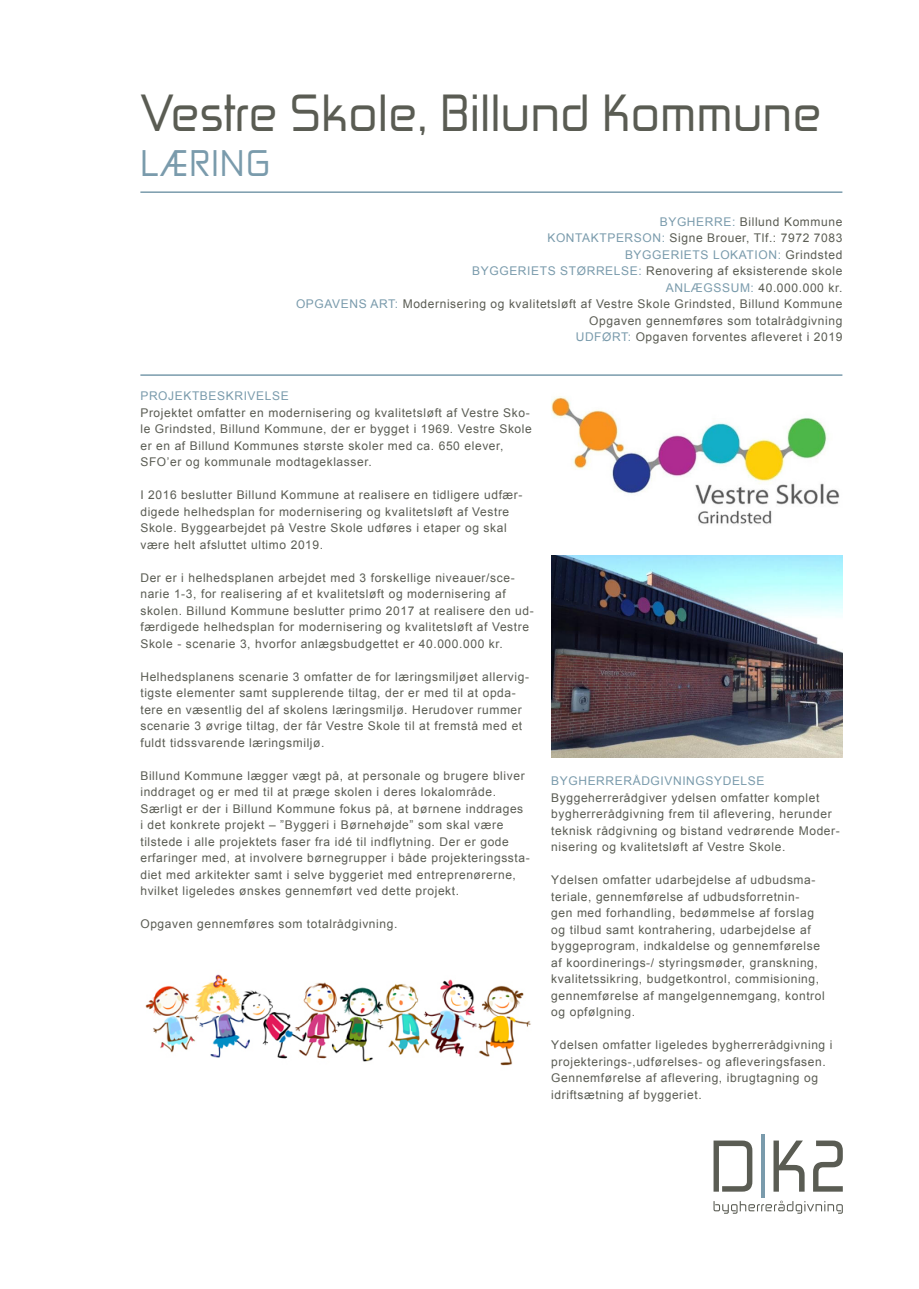
<style>
.page{position:relative;width:919px;height:1289px;background:#fff}
.page>*{position:absolute;margin:0;border:0;box-sizing:border-box;transform-origin:0 0}
.t1{font:46.5px "Zekton Free";color:#5a5c53}
.t2{font:33px "Zekton Free";letter-spacing:.05em;color:#7a9bac}
.t3{font:12px/16.5px "Arial";letter-spacing:.05em;color:#5a5c53}
.t4{font:12px "Arial";letter-spacing:.05em;color:#7a9bac}
.s1{color:#7a9bac}
.s2{color:#5a5c53}
</style>
<div class="page">
<svg style="left:713px;top:1200px;width:129px;height:13px"></svg>
<svg style="left:713px;top:1140px;width:39px;height:51px"></svg>
<hr style="left:761px;top:1134px;width:3px;height:63px;background:#7a9bac">
<svg style="left:773px;top:1140px;width:31px;height:51px"></svg>
<svg style="left:813px;top:1140px;width:29px;height:51px"></svg>
<hr style="left:140px;top:191px;width:702px;height:2px;background:#7a9bac">
<hr style="left:140px;top:374px;width:702px;height:2px;background:#7a9bac">
<img style="left:551px;top:396px;width:289px;height:128px">
<img style="left:551px;top:555px;width:291px;height:203px">
<img style="left:145px;top:974px;width:386px;height:92px">
<p class="t1" style="left:140px;top:83px;width:682px">Vestre Skole, Billund Kommune</p>
<p class="t2" style="left:140px;top:142px;width:131px">LÆRING</p>
<p class="t3" style="left:659px;top:213px;width:184px"><span class="s1">BYGHERRE:</span> Billund Kommune</p>
<p class="t3" style="left:547px;top:230px;width:296px"><span class="s1">KONTAKTPERSON:</span> Signe Brouer, Tlf.: 7972 7083</p>
<p class="t4" style="left:625px;top:247px;width:219px">BYGGERIETS LOKATION: <span class="s2">Grindsted</span></p>
<p class="t3" style="left:472px;top:263px;width:371px"><span class="s1">BYGGERIETS STØRRELSE:</span> Renovering af eksisterende skole</p>
<p class="t3" style="left:665px;top:279px;width:178px"><span class="s1">ANLÆGSSUM:</span> 40.000.000 kr.</p>
<p class="t3" style="left:296px;top:296px;width:548px"><span class="s1">OPGAVENS ART:</span> Modernisering og kvalitetsløft af Vestre Skole Grindsted, Billund Kommune</p>
<p class="t3" style="left:589px;top:312px;width:254px">Opgaven gennemføres som totalrådgivning</p>
<p class="t3" style="left:575px;top:329px;width:268px"><span class="s1">UDFØRT:</span> Opgaven forventes afleveret i 2019</p>
<p class="t4" style="left:140px;top:388px;width:150px">PROJEKTBESKRIVELSE</p>
<p class="t3" style="left:140px;top:404px;width:393px">Projektet omfatter en modernisering og kvalitetsløft af Vestre Sko&shy;le Grindsted, Billund Kommune, der er bygget i 1969. Vestre Skole er en af Billund Kommunes største skoler med ca. 650 elever, SFO’er og kommunale modtageklasser.</p>
<p class="t3" style="left:140px;top:487px;width:383px">I 2016 beslutter Billund Kommune at realisere en tidligere udfær&shy;digede helhedsplan for modernisering og kvalitetsløft af Vestre Skole. Byggearbejdet på Vestre Skole udføres i etaper og skal være helt afsluttet ultimo 2019.</p>
<p class="t3" style="left:140px;top:569px;width:395px">Der er i helhedsplanen arbejdet med 3 forskellige niveauer/sce&shy;narie 1-3, for realisering af et kvalitetsløft og modernisering af skolen. Billund Kommune beslutter primo 2017 at realisere den ud&shy;færdigede helhedsplan for modernisering og kvalitetsløft af Vestre Skole - scenarie 3, hvorfor anlægsbudgettet er 40.000.000 kr.</p>
<p class="t3" style="left:140px;top:668px;width:390px">Helhedsplanens scenarie 3 omfatter de for læringsmiljøet allervig&shy;tigste elementer samt supplerende tiltag, der er med til at opda&shy;tere en væsentlig del af skolens læringsmiljø. Herudover rummer scenarie 3 øvrige tiltag, der får Vestre Skole til at fremstå med et fuldt tidssvarende læringsmiljø.</p>
<p class="t3" style="left:140px;top:767px;width:386px">Billund Kommune lægger vægt på, at personale og brugere bliver inddraget og er med til at præge skolen i deres lokalområde.</p>
<p class="t3" style="left:140px;top:800px;width:391px">Særligt er der i Billund Kommune fokus på, at børnene inddrages<br>i det konkrete projekt – ”Byggeri i Børnehøjde” som skal være tilstede i alle projektets faser fra idé til indflytning. Der er gode erfaringer med, at involvere børnegrupper i både projekteringssta&shy;diet med arkitekter samt i selve byggeriet med entreprenørerne, hvilket ligeledes ønskes gennemført ved dette projekt.</p>
<p class="t3" style="left:140px;top:916px;width:258px">Opgaven gennemføres som totalrådgivning.</p>
<p class="t4" style="left:551px;top:773px;width:215px">BYGHERRERÅDGIVNINGSYDELSE</p>
<p class="t3" style="left:551px;top:789px;width:282px">Byggeherrerådgiver ydelsen omfatter komplet bygherrerådgivning frem til aflevering, herunder</p>
<p class="t3" style="left:551px;top:822px;width:290px">teknisk rådgivning og bistand vedrørende Moder&shy;nisering og kvalitetsløft af Vestre Skole.</p>
<p class="t3" style="left:551px;top:871px;width:275px">Ydelsen omfatter udarbejdelse af udbudsma&shy;teriale, gennemførelse af udbudsforretnin-<br>gen med forhandling, bedømmelse af forslag og tilbud samt kontrahering, udarbejdelse af byggeprogram, indkaldelse og gennemførelse af koordinerings-/ styringsmøder, granskning, kvalitetssikring, budgetkontrol, commisioning, gennemførelse af mangelgennemgang, kontrol og opfølgning.</p>
<p class="t3" style="left:551px;top:1036px;width:283px">Ydelsen omfatter ligeledes bygherrerådgivning i projekterings-,udførelses- og afleveringsfasen.<br>Gennemførelse af aflevering, ibrugtagning og idriftsætning af byggeriet.</p>
</div>
